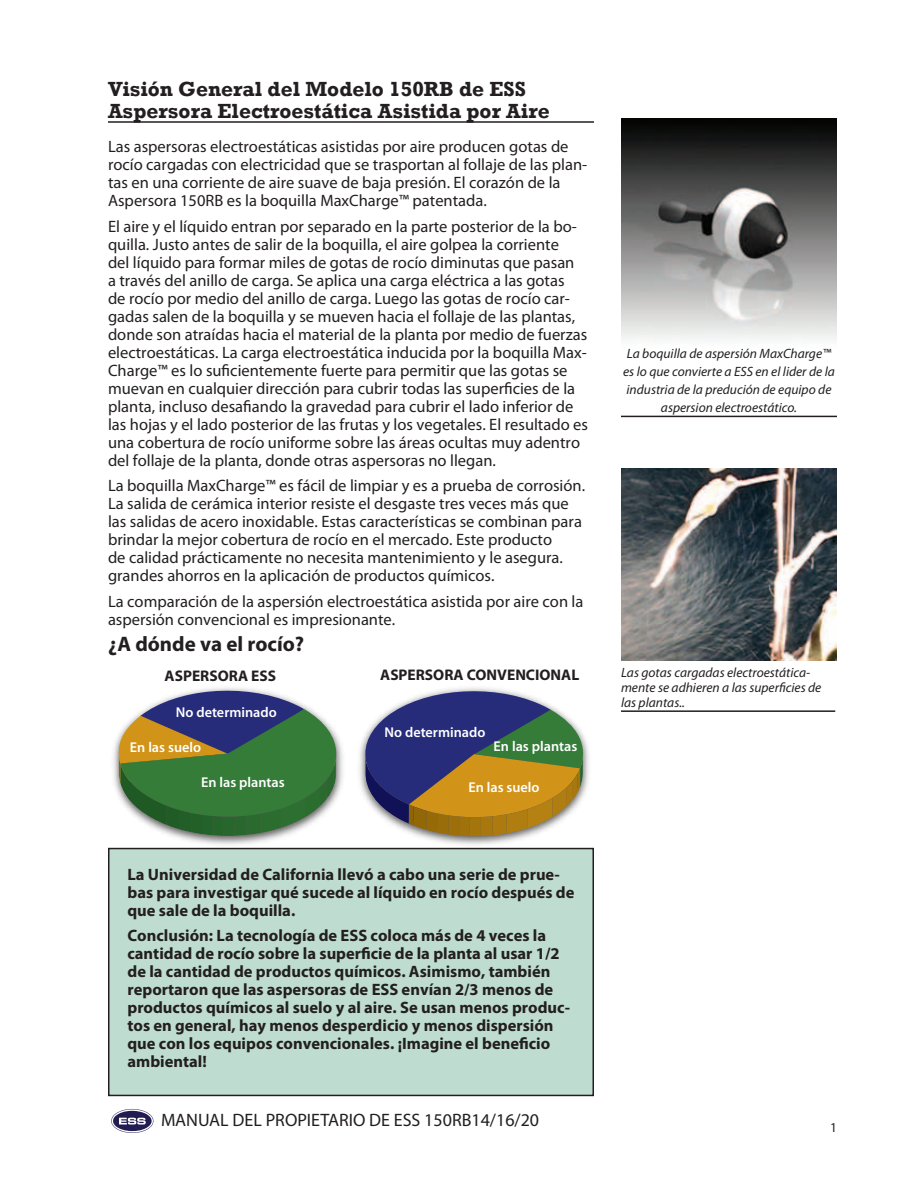
<style>
.page{position:relative;width:918px;height:1188px;background:#fff}
.page>*{position:absolute;margin:0;border:0;box-sizing:border-box;transform-origin:0 0}
.t1{font:700 21px/22.5px "Rockwell";color:#231f20}
.t2{font:700 21px "Myriad Pro";color:#231f20}
.t3{font:18px "Myriad Pro";color:#231f20}
.t4{font:16.5px/18px "Myriad Pro";color:#231f20}
.t5{font:700 16.5px/18px "Myriad Pro";color:#231f20}
.t6{font:700 15.45px "Myriad Pro";color:#231f20}
.t7{font:600 14.25px "Myriad Pro";color:#fff}
.t8{font:italic 13.5px/18px "Myriad Pro";color:#231f20}
.t9{font:13.5px "Myriad Pro";color:#231f20}
</style>
<div class="page">
<svg style="left:111px;top:1109px;width:42px;height:24px"></svg>
<hr style="left:108px;top:121px;width:486px;height:2px;background:#231f20">
<img style="left:621px;top:469px;width:216px;height:191px">
<hr style="left:621px;top:710px;width:214px;height:2px;background:#231f20">
<img style="left:113px;top:688px;width:230px;height:157px">
<svg style="left:119px;top:691px;width:218px;height:145px;background:#5f8061"></svg>
<img style="left:359px;top:688px;width:230px;height:157px">
<svg style="left:365px;top:691px;width:219px;height:145px;background:#7e7667"></svg>
<div style="left:109px;top:849px;width:484px;height:246px;background:#bedcd0"></div>
<div style="left:108px;top:848px;width:486px;height:248px;border:2px solid #231f20"></div>
<img style="left:621px;top:119px;width:216px;height:221px">
<hr style="left:621px;top:416px;width:216px;height:1px;background:#231f20">
<p class="t1" style="left:108px;top:77px;width:443px">Visión General del Modelo 150RB de ESS<br>Aspersora Electroestática Asistida por Aire</p>
<p class="t4" style="left:108px;top:137px;width:481px">Las aspersoras electroestáticas asistidas por aire producen gotas de rocío cargadas con electricidad que se trasportan al follaje de las plan&shy;tas en una corriente de aire suave de baja presión. El corazón de la Aspersora 150RB es la boquilla MaxCharge™ patentada.</p>
<p class="t4" style="left:108px;top:217px;width:482px">El aire y el líquido entran por separado en la parte posterior de la bo&shy;quilla. Justo antes de salir de la boquilla, el aire golpea la corriente<br>del líquido para formar miles de gotas de rocío diminutas que pasan<br>a través del anillo de carga. Se aplica una carga eléctrica a las gotas<br>de rocío por medio del anillo de carga. Luego las gotas de rocío car&shy;gadas salen de la boquilla y se mueven hacia el follaje de las plantas, donde son atraídas hacia el material de la planta por medio de fuerzas electroestáticas. La carga electroestática inducida por la boquilla Max-Charge™ es lo suficientemente fuerte para permitir que las gotas se muevan en cualquier dirección para cubrir todas las superficies de la planta, incluso desafiando la gravedad para cubrir el lado inferior de las hojas y el lado posterior de las frutas y los vegetales. El resultado es una cobertura de rocío uniforme sobre las áreas ocultas muy adentro del follaje de la planta, donde otras aspersoras no llegan.</p>
<p class="t4" style="left:108px;top:477px;width:479px">La boquilla MaxCharge™ es fácil de limpiar y es a prueba de corrosión.<br>La salida de cerámica interior resiste el desgaste tres veces más que las salidas de acero inoxidable. Estas características se combinan para brindar la mejor cobertura de rocío en el mercado. Este producto<br>de calidad prácticamente no necesita mantenimiento y le asegura. grandes ahorros en la aplicación de productos químicos.</p>
<p class="t4" style="left:108px;top:592px;width:477px">La comparación de la aspersión electroestática asistida por aire con la aspersión convencional es impresionante.</p>
<p class="t2" style="left:108px;top:630px;width:198px">¿A dónde va el rocío?</p>
<p class="t6" style="left:165px;top:666px;width:113px">ASPERSORA ESS</p>
<p class="t6" style="left:380px;top:665px;width:201px">ASPERSORA CONVENCIONAL</p>
<p class="t7" style="left:176px;top:703px;width:102px">No determinado</p>
<p class="t7" style="left:130px;top:738px;width:73px">En las suelo</p>
<p class="t7" style="left:201px;top:773px;width:85px">En las plantas</p>
<p class="t7" style="left:385px;top:724px;width:102px">No determinado</p>
<p class="t7" style="left:494px;top:737px;width:85px">En las plantas</p>
<p class="t7" style="left:468px;top:778px;width:73px">En las suelo</p>
<p class="t5" style="left:128px;top:865px;width:449px">La Universidad de California llevó a cabo una serie de prue&shy;bas para investigar qué sucede al líquido en rocío después de que sale de la boquilla.</p>
<p class="t5" style="left:128px;top:926px;width:444px">Conclusión: La tecnología de ESS coloca más de 4 veces la cantidad de rocío sobre la superficie de la planta al usar 1/2 de la cantidad de productos químicos. Asimismo, también reportaron que las aspersoras de ESS envían 2/3 menos de productos químicos al suelo y al aire. Se usan menos produc&shy;tos en general, hay menos desperdicio y menos dispersión que con los equipos convencionales. ¡Imagine el beneficio ambiental!</p>
<p class="t3" style="left:233px;top:1109px;width:11px">DEL</p>
<p class="t3" style="left:266px;top:1109px;width:10px">PROPIETARIO</p>
<p class="t3" style="left:369px;top:1109px;width:171px">DE ESS 150RB14/16/20</p>
<p class="t3" style="left:161px;top:1109px;width:26px">MANUAL</p>
<p class="t8" style="left:623px;top:345px;width:213px;text-align:center">La boquilla de aspersión MaxCharge™ es lo que convierte a ESS en el lider de la industria de la predución de equipo de aspersion electroestático.</p>
<p class="t8" style="left:621px;top:665px;width:202px;line-height:15px">Las gotas cargadas electroestática&shy;mente se adhieren a las superficies de las plantas..</p>
<p class="t9" style="left:830px;top:1119px;width:8px">1</p>
</div>
